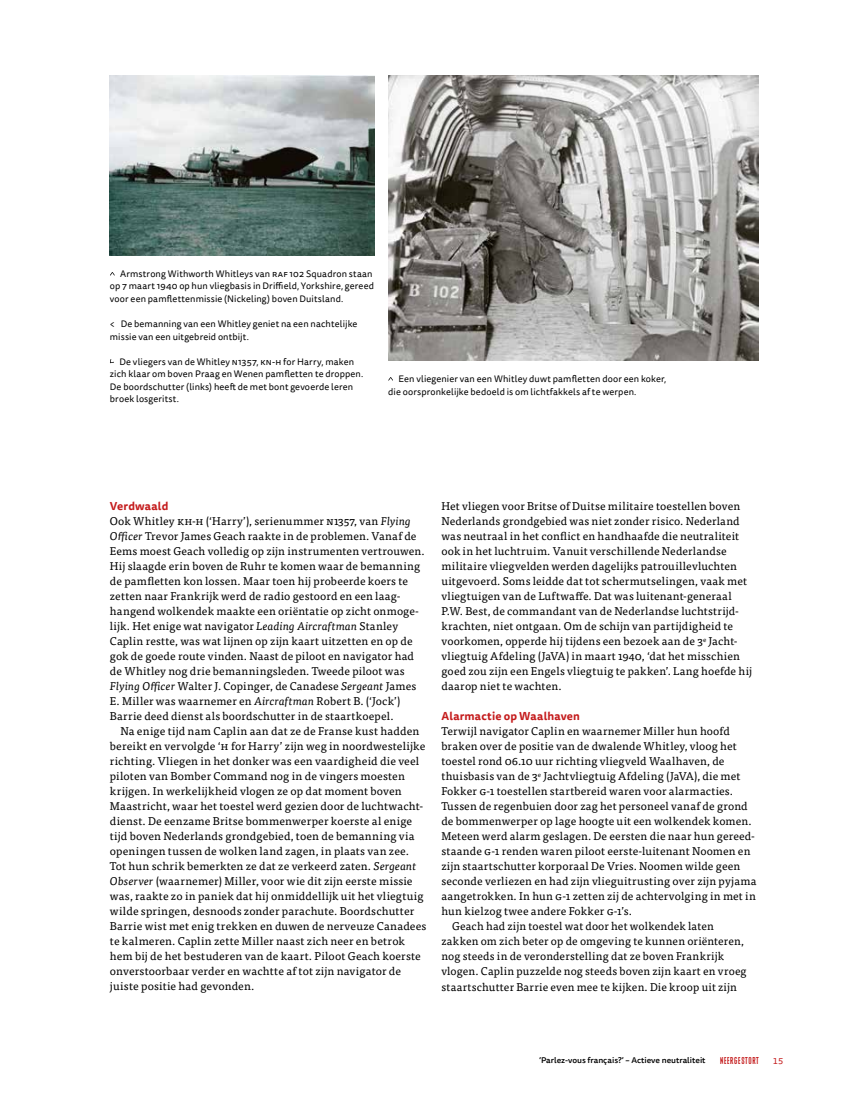
<style>
.page{position:relative;width:851px;height:1099px;background:#fff}
.page>*{position:absolute;margin:0;border:0;box-sizing:border-box;transform-origin:0 0}
.t1{font:11.25px/15px "Tisa Pro";letter-spacing:.015em;color:#000}
.t2{font:700 11.25px "Tisa Sans Pro";letter-spacing:.015em;color:#c41b1c}
.t3{font:9.38px/12.5px "Tisa Sans Pro";letter-spacing:.015em;color:#000}
.t4{font:700 8.75px "Pacific Standard";letter-spacing:.07em;color:#c41b1c}
.t5{font:8.75px "Tisa Sans Pro";color:#c41b1c;scale:1.04 1}
.t6{font:500 8.12px "Tisa Sans Pro";color:#000;scale:1.04 1}
.s1{font-style:italic}
</style>
<div class="page">
<img style="left:388px;top:75px;width:370px;height:285px">
<img style="left:110px;top:75px;width:264px;height:180px">
<p class="t3" style="left:110px;top:268px;width:265px;text-indent:180px">102 Squadron staan op 7 maart 1940 op hun vliegbasis in Driffield, Yorkshire, gereed voor een pamflettenmissie (Nickeling) boven Duitsland.</p>
<p class="t3" style="left:110px;top:318px;width:249px">&lt; De bemanning van een Whitley geniet na een nachtelijke missie van een uitgebreid ontbijt.</p>
<p class="t3" style="left:110px;top:355px;width:255px;text-indent:10px">De vliegers van de Whitley N1357, KN -H for Harry, maken zich klaar om boven Praag en Wenen pamfletten te droppen.<br>De boordschutter (links) heeft de met bont gevoerde leren broek losgeritst.</p>
<p class="t3" style="left:120px;top:268px;width:158px">Armstrong Withworth Whitleys van RAF</p>
<p class="t3" style="left:388px;top:373px;width:279px;text-indent:10px">Een vliegenier van een Whitley duwt pamfletten door een koker, die oorspronkelijke bedoeld is om lichtfakkels af te werpen.</p>
<p class="t2" style="left:110px;top:498px;width:60px">Verdwaald</p>
<p class="t1" style="left:110px;top:513px;width:316px">Ook Whitley kh-h (‘Harry’), serienummer n1357, van <span class="s1">Flying Officer</span> Trevor James Geach raakte in de problemen. Vanaf de Eems moest Geach volledig op zijn instrumenten vertrouwen.<br>Hij slaagde erin boven de Ruhr te komen waar de bemanning de pamfletten kon lossen. Maar toen hij probeerde koers te zetten naar Frankrijk werd de radio gestoord en een laag&shy;hangend wolkendek maakte een oriëntatie op zicht onmoge&shy;lijk. Het enige wat navigator <span class="s1">Leading Aircraftman</span> Stanley Caplin restte, was wat lijnen op zijn kaart uitzetten en op de gok de goede route vinden. Naast de piloot en navigator had de Whitley nog drie bemanningsleden. Tweede piloot was <span class="s1">Flying Officer</span> Walter J. Copinger, de Canadese <span class="s1">Sergeant</span> James E. Miller was waarnemer en <span class="s1">Aircraftman</span> Robert B. (‘Jock’)<br>Barrie deed dienst als boordschutter in de staartkoepel.</p>
<p class="t1" style="left:110px;top:723px;width:318px;text-indent:11px">Na enige tijd nam Caplin aan dat ze de Franse kust hadden bereikt en vervolgde ‘H for Harry’ zijn weg in noordwestelijke richting. Vliegen in het donker was een vaardigheid die veel piloten van Bomber Command nog in de vingers moesten krijgen. In werkelijkheid vlogen ze op dat moment boven Maastricht, waar het toestel werd gezien door de luchtwacht&shy;dienst. De eenzame Britse bommenwerper koerste al enige tijd boven Nederlands grondgebied, toen de bemanning via openingen tussen de wolken land zagen, in plaats van zee.<br>Tot hun schrik bemerkten ze dat ze verkeerd zaten. <span class="s1">Sergeant Observer</span> (waarnemer) Miller, voor wie dit zijn eerste missie was, raakte zo in paniek dat hij onmiddellijk uit het vliegtuig wilde springen, desnoods zonder parachute. Boordschutter Barrie wist met enig trekken en duwen de nerveuze Canadees te kalmeren. Caplin zette Miller naast zich neer en betrok hem bij de het bestuderen van de kaart. Piloot Geach koerste onverstoorbaar verder en wachtte af tot zijn navigator de juiste positie had gevonden.</p>
<p class="t1" style="left:441px;top:498px;width:312px">Het vliegen voor Britse of Duitse militaire toestellen boven Nederlands grondgebied was niet zonder risico. Nederland was neutraal in het conflict en handhaafde die neutraliteit ook in het luchtruim. Vanuit verschillende Nederlandse militaire vliegvelden werden dagelijks patrouillevluchten uitgevoerd. Soms leidde dat tot schermutselingen, vaak met vliegtuigen van de Luftwaffe. Dat was luitenant-generaal P.W. Best, de commandant van de Nederlandse luchtstrijd&shy;krachten, niet ontgaan. Om de schijn van partijdigheid te voorkomen, opperde hij tijdens een bezoek aan de 3<sup>e</sup> Jacht&shy;vliegtuig Afdeling (JaVA) in maart 1940, ‘dat het misschien goed zou zijn een Engels vliegtuig te pakken’. Lang hoefde hij daarop niet te wachten.</p>
<p class="t2" style="left:441px;top:708px;width:140px">Alarmactie op Waalhaven</p>
<p class="t1" style="left:441px;top:723px;width:290px">Terwijl navigator Caplin en waarnemer Miller hun hoofd</p>
<p class="t1" style="left:441px;top:738px;width:297px">braken over de positie van de dwalende Whitley, vloog het</p>
<p class="t1" style="left:441px;top:753px;width:284px">toestel rond 06.10 uur richting vliegveld Waalhaven, de</p>
<p class="t1" style="left:441px;top:768px;width:300px">thuisbasis van de 3<sup>e</sup> Jachtvliegtuig Afdeling (JaVA), die met</p>
<p class="t1" style="left:441px;top:783px;width:293px">Fokker g-1 toestellen startbereid waren voor alarmacties.</p>
<p class="t1" style="left:441px;top:798px;width:308px">Tussen de regenbuien door zag het personeel vanaf de grond</p>
<p class="t1" style="left:441px;top:813px;width:312px">de bommenwerper op lage hoogte uit een wolkendek komen.</p>
<p class="t1" style="left:441px;top:828px;width:315px">Meteen werd alarm geslagen. De eersten die naar hun gereed-</p>
<p class="t1" style="left:441px;top:843px;width:310px">staande g-1 renden waren piloot eerste-luitenant Noomen en</p>
<p class="t1" style="left:441px;top:858px;width:300px">zijn staartschutter korporaal De Vries. Noomen wilde geen</p>
<p class="t1" style="left:441px;top:873px;width:316px">seconde verliezen en had zijn vlieguitrusting over zijn pyjama</p>
<p class="t1" style="left:441px;top:888px;width:316px">aangetrokken. In hun g-1 zetten zij de achtervolging in met in</p>
<p class="t1" style="left:441px;top:903px;width:192px">hun kielzog twee andere Fokker g-1’s.</p>
<p class="t1" style="left:452px;top:918px;width:263px">Geach had zijn toestel wat door het wolkendek laten</p>
<p class="t1" style="left:441px;top:933px;width:304px">zakken om zich beter op de omgeving te kunnen oriënteren,</p>
<p class="t1" style="left:441px;top:948px;width:284px">nog steeds in de veronderstelling dat ze boven Frankrijk</p>
<p class="t1" style="left:441px;top:963px;width:306px">vlogen. Caplin puzzelde nog steeds boven zijn kaart en vroeg</p>
<p class="t1" style="left:441px;top:978px;width:297px">staartschutter Barrie even mee te kijken. Die kroop uit zijn</p>
<p class="t6" style="left:539px;top:1054px;width:162px">‘Parlez-vous français?’ – Actieve neutraliteit</p>
<p class="t4" style="left:720px;top:1055px;width:40px">NEERGESTORT</p>
<p class="t5" style="left:772px;top:1054px;width:11px">15</p>
</div>
